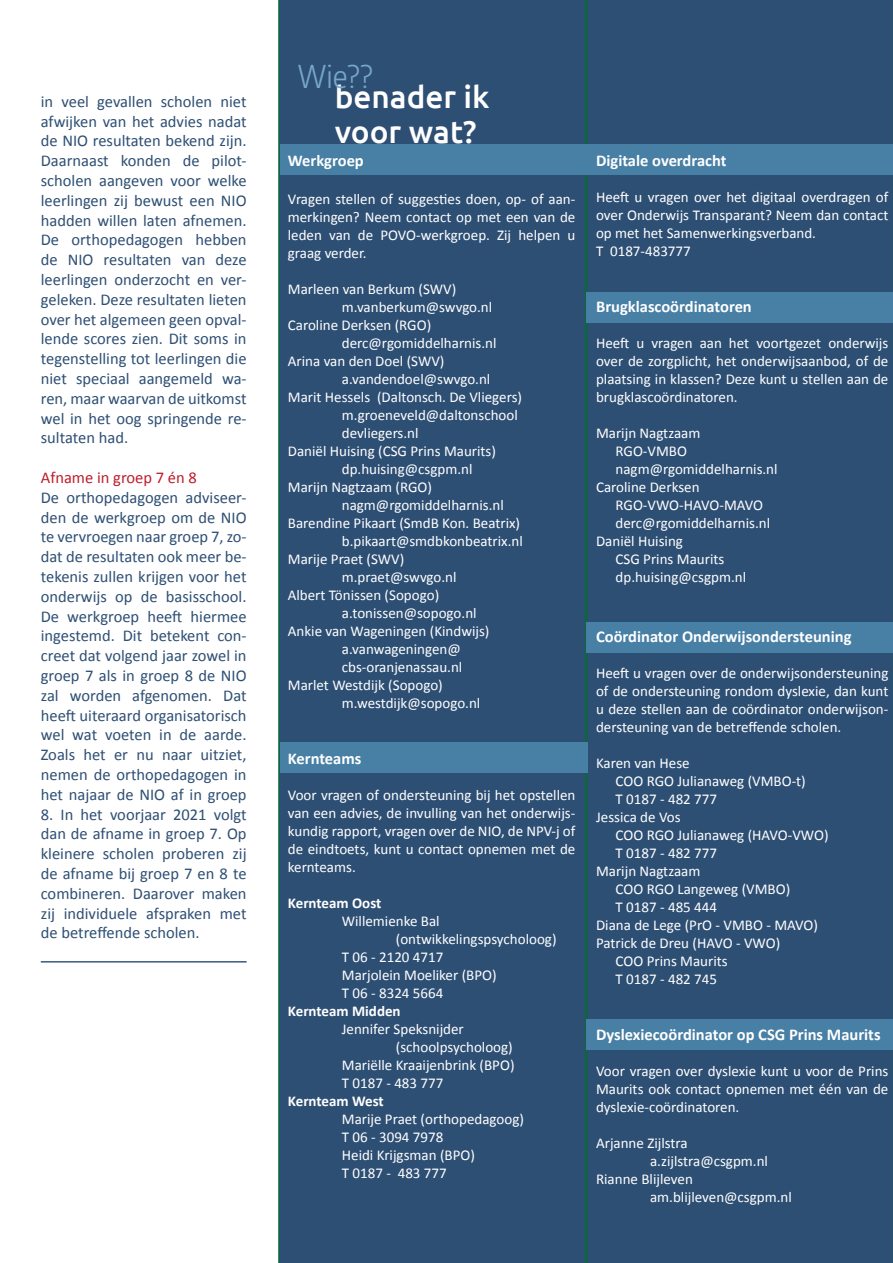
<style>
.page{position:relative;width:893px;height:1263px;background:#fff}
.page>*{position:absolute;margin:0;border:0;box-sizing:border-box;transform-origin:0 0}
.t1{font:500 31.5px/34.5px "Ubuntu";color:#fff}
.t2{font:300 31.5px "Encode Sans Condensed";color:#76a8cb}
.t3{font:16.5px/19.8px "Calibri";color:#2e4f74;text-align:justify}
.t4{font:700 16.5px "Calibri";color:#fff}
.t5{font:16.5px "Calibri";color:#be1d2c}
.t6{font:15px/18px "Calibri";color:#fff;text-align:justify}
.t7{font:700 15px "Calibri";color:#fff}
</style>
<div class="page">
<div style="left:278px;top:0;width:308px;height:1263px;background:#2e4f74"></div>
<div style="left:586px;top:0;width:307px;height:1263px;background:#2e4f74"></div>
<div style="left:586px;top:1019px;width:307px;height:31px;background:#487fa5"></div>
<div style="left:280px;top:742px;width:308px;height:31px;background:#487fa5"></div>
<div style="left:586px;top:623px;width:307px;height:30px;background:#487fa5"></div>
<div style="left:586px;top:292px;width:307px;height:31px;background:#487fa5"></div>
<div style="left:280px;top:145px;width:306px;height:30px;background:#487fa5"></div>
<div style="left:586px;top:145px;width:307px;height:30px;background:#487fa5"></div>
<hr style="left:41px;top:961px;width:206px;height:1px;background:#365a82">
<p class="t3" style="left:41px;top:91px;width:207px">in veel gevallen scholen niet afwijken van het advies nadat de NIO resultaten bekend zijn.<br>Daarnaast konden de pilot&shy;scholen aangeven voor welke leerlingen zij bewust een NIO hadden willen laten afnemen.<br>De orthopedagogen hebben de NIO resultaten van deze leerlingen onderzocht en ver&shy;geleken. Deze resultaten lieten over het algemeen geen opval&shy;lende scores zien. Dit soms in tegenstelling tot leerlingen die niet speciaal aangemeld wa&shy;ren, maar waarvan de uitkomst wel in het oog springende re&shy;sultaten had.</p>
<p class="t5" style="left:41px;top:467px;width:158px">Afname in groep 7 én 8</p>
<p class="t3" style="left:41px;top:487px;width:207px">De orthopedagogen adviseer&shy;den de werkgroep om de NIO te vervroegen naar groep 7, zo&shy;dat de resultaten ook meer be&shy;tekenis zullen krijgen voor het onderwijs op de basisschool.<br>De werkgroep heeft hiermee ingestemd. Dit betekent con&shy;creet dat volgend jaar zowel in groep 7 als in groep 8 de NIO zal worden afgenomen. Dat heeft uiteraard organisatorisch wel wat voeten in de aarde.<br>Zoals het er nu naar uitziet, nemen de orthopedagogen in het najaar de NIO af in groep</p>
<p class="t3" style="left:41px;top:803px;width:207px">8. In het voorjaar 2021 volgt dan de afname in groep 7. Op kleinere scholen proberen zij de afname bij groep 7 en 8 te combineren. Daarover maken zij individuele afspraken met de betreffende scholen.</p>
<p class="t2" style="left:298px;top:55px;width:76px">Wie??</p>
<p class="t1" style="left:335px;top:78px;width:156px">benader ik voor wat?</p>
<p class="t4" style="left:288px;top:149px;width:77px">Werkgroep</p>
<p class="t6" style="left:288px;top:190px;width:289px">Vragen stellen of suggesties doen, op- of aan&shy;merkingen? Neem contact op met een van de leden van de POVO-werkgroep. Zij helpen u graag verder.</p>
<p class="t6" style="left:288px;top:280px;width:170px">Marleen van Berkum (SWV)</p>
<p class="t6" style="left:342px;top:298px;width:152px">m.vanberkum@swvgo.nl</p>
<p class="t6" style="left:288px;top:316px;width:145px">Caroline Derksen (RGO)</p>
<p class="t6" style="left:342px;top:334px;width:156px">derc@rgomiddelharnis.nl</p>
<p class="t6" style="left:288px;top:352px;width:158px">Arina van den Doel (SWV)</p>
<p class="t6" style="left:342px;top:370px;width:150px">a.vandendoel@swvgo.nl</p>
<p class="t6" style="left:288px;top:388px;width:236px;text-align:right">Marit Hessels (Daltonsch. De Vliegers) m.groeneveld@daltonschool</p>
<p class="t6" style="left:342px;top:424px;width:78px">devliegers.nl</p>
<p class="t6" style="left:288px;top:442px;width:210px">Daniël Huising (CSG Prins Maurits)</p>
<p class="t6" style="left:342px;top:460px;width:132px">dp.huising@csgpm.nl</p>
<p class="t6" style="left:288px;top:478px;width:146px">Marijn Nagtzaam (RGO)</p>
<p class="t6" style="left:342px;top:496px;width:164px">nagm@rgomiddelharnis.nl</p>
<p class="t6" style="left:288px;top:514px;width:234px">Barendine Pikaart (SmdB Kon. Beatrix)</p>
<p class="t6" style="left:342px;top:532px;width:182px">b.pikaart@smdbkonbeatrix.nl</p>
<p class="t6" style="left:288px;top:550px;width:118px">Marije Praet (SWV)</p>
<p class="t6" style="left:342px;top:568px;width:116px">m.praet@swvgo.nl</p>
<p class="t6" style="left:288px;top:586px;width:153px">Albert Tönissen (Sopogo)</p>
<p class="t6" style="left:342px;top:604px;width:136px">a.tonissen@sopogo.nl</p>
<p class="t6" style="left:288px;top:622px;width:203px">Ankie van Wageningen (Kindwijs)</p>
<p class="t6" style="left:342px;top:640px;width:120px">a.vanwageningen@</p>
<p class="t6" style="left:342px;top:658px;width:122px">cbs-oranjenassau.nl</p>
<p class="t6" style="left:288px;top:676px;width:156px">Marlet Westdijk (Sopogo)</p>
<p class="t6" style="left:342px;top:694px;width:140px">m.westdijk@sopogo.nl</p>
<p class="t4" style="left:288px;top:747px;width:75px">Kernteams</p>
<p class="t6" style="left:288px;top:785px;width:289px">Voor vragen of ondersteuning bij het opstellen van een advies, de invulling van het onderwijs&shy;kundig rapport, vragen over de NIO, de NPV-j of de eindtoets, kunt u contact opnemen met de kernteams.</p>
<p class="t7" style="left:288px;top:892px;width:95px">Kernteam Oost</p>
<p class="t6" style="left:342px;top:911px;width:99px">Willemienke Bal</p>
<p class="t6" style="left:396px;top:929px;width:162px">(ontwikkelingspsycholoog)</p>
<p class="t6" style="left:342px;top:947px;width:103px">T 06 - 2120 4717</p>
<p class="t6" style="left:342px;top:965px;width:156px">Marjolein Moeliker (BPO)</p>
<p class="t6" style="left:342px;top:983px;width:103px">T 06 - 8324 5664</p>
<p class="t7" style="left:288px;top:1000px;width:114px">Kernteam Midden</p>
<p class="t6" style="left:342px;top:1019px;width:123px">Jennifer Speksnijder</p>
<p class="t6" style="left:396px;top:1037px;width:118px">(schoolpsycholoog)</p>
<p class="t6" style="left:342px;top:1055px;width:174px">Mariëlle Kraaijenbrink (BPO)</p>
<p class="t6" style="left:342px;top:1073px;width:103px">T 0187 - 483 777</p>
<p class="t7" style="left:288px;top:1090px;width:97px">Kernteam West</p>
<p class="t6" style="left:342px;top:1109px;width:184px">Marije Praet (orthopedagoog)</p>
<p class="t6" style="left:342px;top:1127px;width:103px">T 06 - 3094 7978</p>
<p class="t6" style="left:342px;top:1145px;width:135px">Heidi Krijgsman (BPO)</p>
<p class="t6" style="left:342px;top:1163px;width:106px">T 0187 - 483 777</p>
<p class="t4" style="left:596px;top:149px;width:132px">Digitale overdracht</p>
<p class="t6" style="left:596px;top:188px;width:294px">Heeft u vragen over het digitaal overdragen of over Onderwijs Transparant? Neem dan contact op met het Samenwerkingsverband.</p>
<p class="t6" style="left:596px;top:242px;width:96px">T 0187-483777</p>
<p class="t4" style="left:596px;top:295px;width:157px">Brugklascoördinatoren</p>
<p class="t6" style="left:596px;top:334px;width:294px">Heeft u vragen aan het voortgezet onderwijs over de zorgplicht, het onderwijsaanbod, of de plaatsing in klassen? Deze kunt u stellen aan de brugklascoördinatoren.</p>
<p class="t6" style="left:596px;top:424px;width:106px">Marijn Nagtzaam</p>
<p class="t6" style="left:616px;top:442px;width:73px">RGO-VMBO</p>
<p class="t6" style="left:616px;top:460px;width:164px">nagm@rgomiddelharnis.nl</p>
<p class="t6" style="left:596px;top:478px;width:105px">Caroline Derksen</p>
<p class="t6" style="left:616px;top:496px;width:149px">RGO-VWO-HAVO-MAVO</p>
<p class="t6" style="left:616px;top:514px;width:156px">derc@rgomiddelharnis.nl</p>
<p class="t6" style="left:596px;top:532px;width:88px">Daniël Huising</p>
<p class="t6" style="left:616px;top:550px;width:110px">CSG Prins Maurits</p>
<p class="t6" style="left:616px;top:568px;width:132px">dp.huising@csgpm.nl</p>
<p class="t4" style="left:596px;top:624px;width:257px">Coördinator Onderwijsondersteuning</p>
<p class="t6" style="left:596px;top:663px;width:294px">Heeft u vragen over de onderwijsondersteuning of de ondersteuning rondom dyslexie, dan kunt u deze stellen aan de coördinator onderwijson&shy;dersteuning van de betreffende scholen.</p>
<p class="t6" style="left:596px;top:753px;width:95px">Karen van Hese</p>
<p class="t6" style="left:616px;top:771px;width:192px">COO RGO Julianaweg (VMBO-t)</p>
<p class="t6" style="left:616px;top:789px;width:103px">T 0187 - 482 777</p>
<p class="t6" style="left:596px;top:807px;width:86px">Jessica de Vos</p>
<p class="t6" style="left:616px;top:825px;width:215px">COO RGO Julianaweg (HAVO-VWO)</p>
<p class="t6" style="left:616px;top:843px;width:103px">T 0187 - 482 777</p>
<p class="t6" style="left:596px;top:861px;width:106px">Marijn Nagtzaam</p>
<p class="t6" style="left:616px;top:879px;width:176px">COO RGO Langeweg (VMBO)</p>
<p class="t6" style="left:616px;top:897px;width:103px">T 0187 - 485 444</p>
<p class="t6" style="left:596px;top:915px;width:223px">Diana de Lege (PrO - VMBO - MAVO)</p>
<p class="t6" style="left:596px;top:933px;width:186px">Patrick de Dreu (HAVO - VWO)</p>
<p class="t6" style="left:616px;top:951px;width:114px">COO Prins Maurits</p>
<p class="t6" style="left:616px;top:969px;width:103px">T 0187 - 482 745</p>
<p class="t4" style="left:596px;top:1022px;width:286px">Dyslexiecoördinator op CSG Prins Maurits</p>
<p class="t6" style="left:596px;top:1061px;width:294px">Voor vragen over dyslexie kunt u voor de Prins Maurits ook contact opnemen met één van de dyslexie-coördinatoren.</p>
<p class="t6" style="left:596px;top:1133px;width:93px">Arjanne Zijlstra</p>
<p class="t6" style="left:650px;top:1151px;width:119px">a.zijlstra@csgpm.nl</p>
<p class="t6" style="left:596px;top:1169px;width:98px">Rianne Blijleven</p>
<p class="t6" style="left:650px;top:1187px;width:143px">am.blijleven@csgpm.nl</p>
</div>
